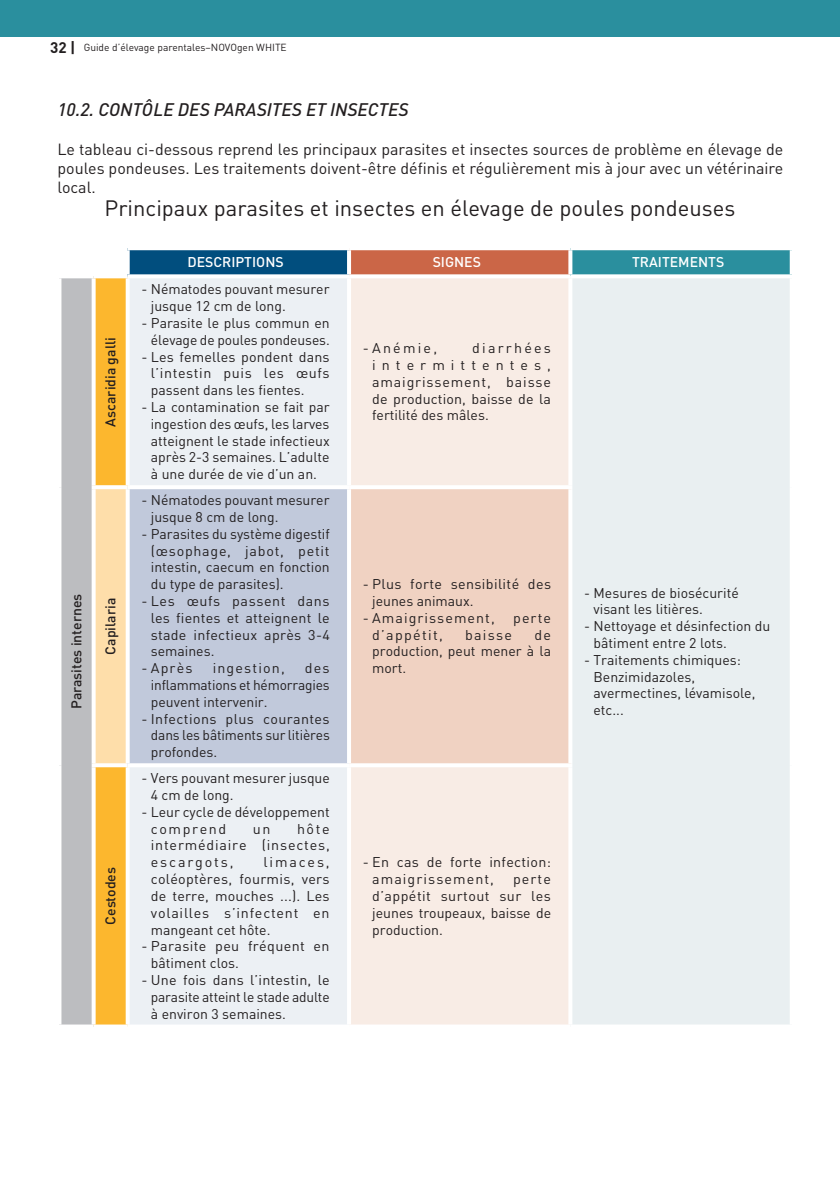
<style>
.page{position:relative;width:840px;height:1191px;background:#fff}
.page>*{position:absolute;margin:0;border:0;box-sizing:border-box;transform-origin:0 0}
._03_SOUS_TITRE{font:22px "DIN Pro";color:#231f20}
.t1{font:italic 500 18px "DIN Pro";color:#231f20}
.t2{font:16px/19.2px "DIN Pro";color:#231f20;text-align:justify}
._05_Text_tableaux{font:14px/16.8px "DIN Pro";color:#231f20;text-align:justify}
._05_Text_tableaux-2{font:14px/16.8px "DIN Pro";letter-spacing:.025em;color:#231f20}
.t3{font:500 14px "DIN Pro";color:#231f20}
._05_Text_tableaux-3{font:14px/16.8px "DIN Pro";letter-spacing:.02em;color:#231f20}
._05_Text_tableaux-4{font:500 14px "DIN Pro";color:#fff}
._05_Text_tableaux-5{font:14px "DIN Pro";letter-spacing:.07em;color:#231f20}
._05_Text_tableaux-6{font:14px "DIN Pro";letter-spacing:.08em;color:#231f20}
._05_Text_tableaux-7{font:14px "DIN Pro";letter-spacing:.09em;color:#231f20}
.t4{font:10.2px "DIN Pro";color:#231f20}
.s1{font-weight:700;font-size:15.2px}
</style>
<div class="page">
<div style="left:128px;top:248px;width:221px;height:28px;background:#014e7e"></div>
<div style="left:349px;top:248px;width:221px;height:28px;background:#cb6647"></div>
<div style="left:570px;top:248px;width:221px;height:28px;background:#2a8f9e"></div>
<div style="left:59px;top:276px;width:35px;height:750px;background:#bcbdc0"></div>
<div style="left:96px;top:278px;width:30px;height:746px;background:#fcb72e"></div>
<div style="left:130px;top:278px;width:217px;height:746px;background:#ecf0f4"></div>
<div style="left:351px;top:278px;width:217px;height:746px;background:#f8ece5"></div>
<div style="left:570px;top:276px;width:221px;height:750px;background:#e9eff1"></div>
<div style="left:94px;top:487px;width:34px;height:278px;background:#fedeaa"></div>
<div style="left:128px;top:487px;width:221px;height:278px;background:#c1c9db"></div>
<div style="left:349px;top:487px;width:221px;height:278px;background:#f0d2c2"></div>
<hr style="left:57px;top:278px;width:4px;height:209px;background:#fff">
<hr style="left:57px;top:487px;width:4px;height:278px;background:#fff">
<hr style="left:57px;top:765px;width:4px;height:259px;background:#fff">
<svg style="left:59px;top:1024px;width:35px;height:3px"></svg>
<svg style="left:92px;top:278px;width:4px;height:207px"></svg>
<svg style="left:94px;top:1024px;width:34px;height:3px"></svg>
<svg style="left:351px;top:1024px;width:217px;height:1px"></svg>
<hr style="left:568px;top:278px;width:4px;height:207px;background:#fff">
<svg style="left:790px;top:278px;width:1px;height:209px"></svg>
<svg style="left:790px;top:487px;width:1px;height:278px"></svg>
<svg style="left:790px;top:765px;width:1px;height:259px"></svg>
<hr style="left:570px;top:1024px;width:223px;height:4px;background:#fff">
<svg style="left:92px;top:485px;width:36px;height:4px"></svg>
<svg style="left:92px;top:489px;width:4px;height:274px"></svg>
<hr style="left:128px;top:485px;width:221px;height:4px;background:#fff">
<svg style="left:126px;top:489px;width:4px;height:274px"></svg>
<hr style="left:349px;top:485px;width:223px;height:4px;background:#fff">
<hr style="left:347px;top:489px;width:4px;height:274px;background:#fff">
<svg style="left:568px;top:489px;width:4px;height:274px"></svg>
<svg style="left:92px;top:763px;width:36px;height:4px"></svg>
<svg style="left:92px;top:767px;width:4px;height:257px"></svg>
<svg style="left:128px;top:763px;width:221px;height:4px"></svg>
<svg style="left:349px;top:763px;width:223px;height:4px"></svg>
<hr style="left:568px;top:767px;width:4px;height:257px;background:#fff">
<hr style="left:57px;top:274px;width:37px;height:4px;background:#fff">
<hr style="left:128px;top:246px;width:221px;height:4px;background:#fff">
<svg style="left:127px;top:250px;width:3px;height:24px"></svg>
<hr style="left:349px;top:246px;width:221px;height:4px;background:#fff">
<hr style="left:347px;top:250px;width:4px;height:24px;background:#fff">
<hr style="left:570px;top:246px;width:223px;height:4px;background:#fff">
<svg style="left:568px;top:250px;width:4px;height:24px"></svg>
<svg style="left:789px;top:250px;width:3px;height:24px"></svg>
<svg style="left:128px;top:274px;width:221px;height:2px"></svg>
<svg style="left:349px;top:274px;width:221px;height:2px"></svg>
<svg style="left:570px;top:274px;width:222px;height:4px"></svg>
<div style="left:0;top:1px;width:839px;height:36px;background:#2a8f9e"></div>
<p class="t4" style="left:50px;top:40px;width:238px"><span class="s1">32 |</span> Guide d’élevage parentales–NOVOgen WHITE</p>
<p class="t1" style="left:57px;top:96px;width:352px">10.2. CONTÔLE DES PARASITES ET INSECTES</p>
<p class="t2" style="left:57px;top:138px;width:727px">Le tableau ci-dessous reprend les principaux parasites et insectes sources de problème en élevage de poules pondeuses. Les traitements doivent-être définis et régulièrement mis à jour avec un vétérinaire local.</p>
<p class="_03_SOUS_TITRE" style="left:104px;top:191px;width:632px">Principaux parasites et insectes en élevage de poules pondeuses</p>
<p class="t3" style="left:65px;top:709px;width:117px;rotate:-90deg">Parasites internes</p>
<p class="t3" style="left:99px;top:426px;width:91px;rotate:-90deg">Ascaridia galli</p>
<p class="t3" style="left:99px;top:654px;width:58px;rotate:-90deg">Capilaria</p>
<p class="t3" style="left:99px;top:924px;width:59px;rotate:-90deg">Cestodes</p>
<p class="_05_Text_tableaux-4" style="left:187px;top:251px;width:98px">DESCRIPTIONS</p>
<p class="_05_Text_tableaux-4" style="left:432px;top:251px;width:50px">SIGNES</p>
<p class="_05_Text_tableaux-4" style="left:631px;top:251px;width:94px">TRAITEMENTS</p>
<p class="_05_Text_tableaux" style="left:151px;top:279px;width:180px;text-indent:-9px">- Nématodes pouvant mesurer jusque 12 cm de long.</p>
<p class="_05_Text_tableaux" style="left:141px;top:313px;width:190px;text-align:right">- Parasite le plus commun en élevage de poules pondeuses.</p>
<p class="_05_Text_tableaux" style="left:151px;top:347px;width:180px;text-indent:-9px">- Les femelles pondent dans l’intestin puis les œufs passent dans les fientes.</p>
<p class="_05_Text_tableaux" style="left:151px;top:397px;width:180px;text-indent:-9px">- La contamination se fait par ingestion des œufs, les larves atteignent le stade infectieux après 2-3 semaines. L’adulte à une durée de vie d’un an.</p>
<p class="_05_Text_tableaux" style="left:151px;top:490px;width:180px;text-indent:-9px">- Nématodes pouvant mesurer jusque 8 cm de long.</p>
<p class="_05_Text_tableaux" style="left:151px;top:524px;width:180px;text-indent:-9px">- Parasites du système digestif (œsophage, jabot, petit intestin, caecum en fonction du type de parasites).</p>
<p class="_05_Text_tableaux" style="left:151px;top:591px;width:180px;text-indent:-9px">- Les œufs passent dans les fientes et atteignent le stade infectieux après 3-4 semaines.</p>
<p class="_05_Text_tableaux" style="left:141px;top:658px;width:53px">- Après</p>
<p class="_05_Text_tableaux-6" style="left:212px;top:657px;width:74px">ingestion,</p>
<p class="_05_Text_tableaux" style="left:151px;top:658px;width:180px;text-indent:154px">des inflammations et hémorragies peuvent intervenir.</p>
<p class="_05_Text_tableaux" style="left:151px;top:709px;width:180px;text-indent:-9px">- Infections plus courantes dans les bâtiments sur litières profondes.</p>
<p class="_05_Text_tableaux" style="left:151px;top:768px;width:180px;text-indent:-9px">- Vers pouvant mesurer jusque<br>4 cm de long.</p>
<p class="_05_Text_tableaux" style="left:151px;top:802px;width:180px;text-indent:-9px">- Leur cycle de développement comprend</p>
<p class="_05_Text_tableaux" style="left:151px;top:819px;width:180px;text-indent:146px">hôte intermédiaire (insectes, escargots,</p>
<p class="_05_Text_tableaux" style="left:253px;top:819px;width:19px">un</p>
<p class="_05_Text_tableaux" style="left:151px;top:852px;width:180px;text-indent:113px">limaces, coléoptères, fourmis, vers de terre, mouches ...). Les volailles s’infectent en mangeant cet hôte.</p>
<p class="_05_Text_tableaux-2" style="left:151px;top:936px;width:180px;text-indent:-9px">- Parasite peu fréquent en bâtiment clos.</p>
<p class="_05_Text_tableaux" style="left:151px;top:970px;width:180px;text-indent:-9px">- Une fois dans l’intestin, le parasite atteint le stade adulte à environ 3 semaines.</p>
<p class="_05_Text_tableaux" style="left:362px;top:338px;width:76px">- Anémie,</p>
<p class="_05_Text_tableaux" style="left:372px;top:338px;width:180px;text-indent:100px">diarrhées intermittentes, amaigrissement, baisse de production, baisse de la fertilité des mâles.</p>
<p class="_05_Text_tableaux-2" style="left:372px;top:574px;width:180px;text-indent:-9px">- Plus forte sensibilité des jeunes animaux.</p>
<p class="_05_Text_tableaux-5" style="left:362px;top:607px;width:133px">- Amaigrissement,</p>
<p class="_05_Text_tableaux" style="left:513px;top:608px;width:39px">perte</p>
<p class="_05_Text_tableaux-7" style="left:372px;top:623px;width:72px">d’appétit,</p>
<p class="_05_Text_tableaux" style="left:465px;top:625px;width:49px">baisse</p>
<p class="_05_Text_tableaux" style="left:372px;top:625px;width:180px;text-indent:162px">de production, peut mener à la mort.</p>
<p class="_05_Text_tableaux-3" style="left:372px;top:852px;width:180px;text-indent:-9px">- En cas de forte infection: amaigrissement,</p>
<p class="_05_Text_tableaux" style="left:372px;top:869px;width:180px;text-indent:141px">perte d’appétit surtout sur les jeunes troupeaux, baisse de production.</p>
<p class="_05_Text_tableaux" style="left:593px;top:583px;width:147px;text-indent:-9px">- Mesures de biosécurité visant les litières.</p>
<p class="_05_Text_tableaux" style="left:593px;top:616px;width:178px;text-indent:-9px">- Nettoyage et désinfection du bâtiment entre 2 lots.</p>
<p class="_05_Text_tableaux" style="left:593px;top:650px;width:163px;text-align:left;text-indent:-9px">- Traitements chimiques:<br>Benzimidazoles, avermectines, lévamisole, etc...</p>
</div>
